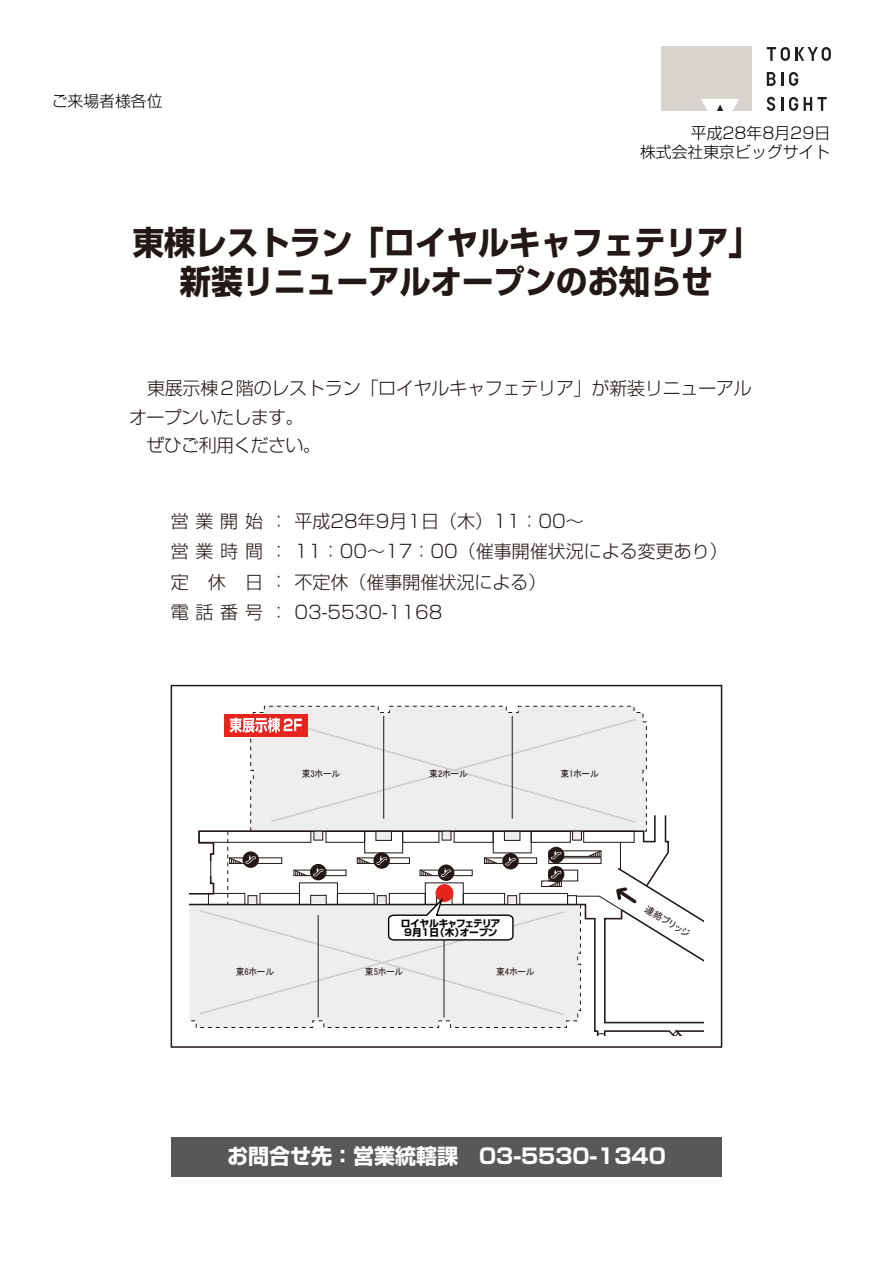
<style>
.page{position:relative;width:893px;height:1263px;background:#fff}
.page>*{position:absolute;margin:0;border:0;box-sizing:border-box;transform-origin:0 0}
.t1{font:700 33px/39.6px "Shin Go Pro";color:#231815;text-align:center;scale:.95 1}
.t2{font:700 21px "Shin Go Pro";color:#fff}
.t3{font:300 18px/30.2px "Shin Go Pro";color:#231815}
.t4{font:300 15.9px/19px "Shin Go Pro";color:#000;text-align:right}
.t5{font:9.6px "MS P Gothic";color:#231815;scale:.91 1}
.t6{font:700 9.6px/9.8px "Shin Go Pro";letter-spacing:-.035em;color:#000;text-align:center}
.t7{font:9.6px "MS P Gothic";color:#231815}
</style>
<div class="page">
<div style="left:171px;top:1137px;width:551px;height:39px;background:#595757"></div>
<div style="left:662px;top:47px;width:90px;height:64px;background:#d8d3cd"></div>
<svg style="left:701px;top:99px;width:38px;height:12px"></svg>
<svg style="left:767px;top:47px;width:64px;height:14px"></svg>
<svg style="left:767px;top:72px;width:16px;height:14px"></svg>
<svg style="left:789px;top:72px;width:9px;height:14px"></svg>
<svg style="left:781px;top:97px;width:2px;height:14px"></svg>
<svg style="left:804px;top:97px;width:23px;height:14px"></svg>
<svg style="left:767px;top:97px;width:8px;height:14px"></svg>
<svg style="left:789px;top:97px;width:9px;height:14px"></svg>
<div style="left:171px;top:685px;width:551px;height:363px;border:2px solid #231815"></div>
<svg style="left:252px;top:705px;width:392px;height:11px;background:#e6e5e6"></svg>
<div style="left:224px;top:714px;width:83px;height:22px;background:#e7241d"></div>
<svg style="left:189px;top:716px;width:515px;height:320px"></svg>
<p class="t4" style="left:52px;top:89px;width:112px">ご来場者様各位</p>
<p class="t4" style="left:640px;top:121px;width:192px">平成28年8月29日<br>株式会社東京ビッグサイト</p>
<h1 class="t1" style="left:133px;top:219px;width:661px">東棟レストラン「ロイヤルキャフェテリア」新装リニューアルオープンのお知らせ</h1>
<p class="t3" style="left:129px;top:372px;width:624px;line-height:28.5px">　東展示棟２階のレストラン「ロイヤルキャフェテリア」が新装リニューアルオープンいたします。<br>　ぜひご利用ください。</p>
<p class="t3" style="left:171px;top:504px;width:558px">営業開始：平成28年9月1日（木）11：00～<br>営業時間： 11：00～17：00（催事開催状況による変更あり）定 休 日：不定休（催事開催状況による）<br>電話番号： 03-5530-1168</p>
<p class="t5" style="left:302px;top:768px;width:44px">東3ホール</p>
<p class="t5" style="left:429px;top:768px;width:44px">東2ホール</p>
<p class="t5" style="left:560px;top:768px;width:44px">東1ホール</p>
<p class="t6" style="left:401px;top:917px;width:101px">ロイヤルキャフェテリア<br>9月1日（木）オープン</p>
<p class="t5" style="left:236px;top:967px;width:44px">東6ホール</p>
<p class="t5" style="left:365px;top:967px;width:44px">東5ホール</p>
<p class="t5" style="left:496px;top:967px;width:44px">東4ホール</p>
<p class="t7" style="left:648px;top:904px;width:52px;rotate:31deg">連絡ブリッジ</p>
<p class="t2" style="left:227px;top:1139px;width:440px">お問合せ先：営業統轄課　03-5530-1340</p>
</div>
